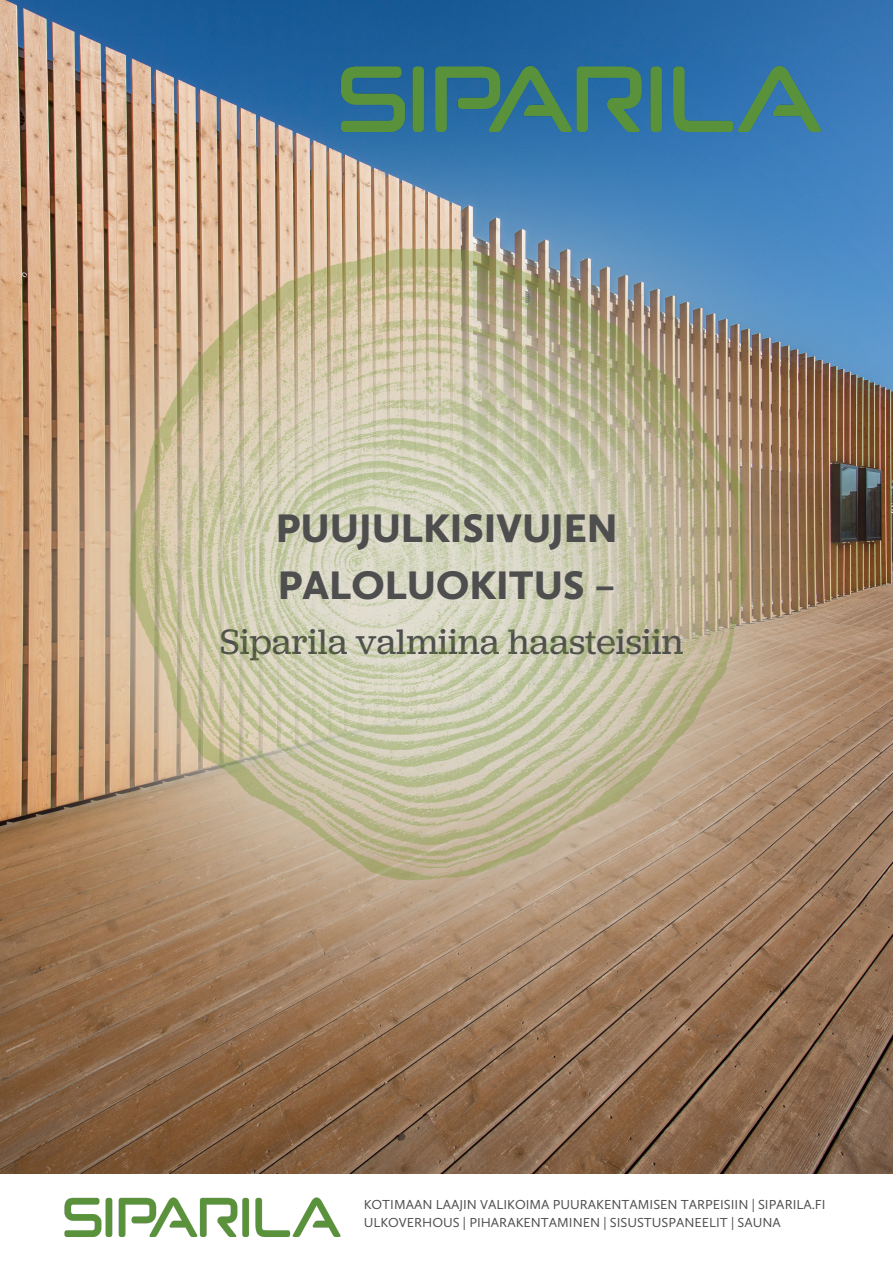
<style>
.page{position:relative;width:893px;height:1264px;background:#fff}
.page>*{position:absolute;margin:0;border:0;box-sizing:border-box;transform-origin:0 0}
.t1{font:900 41.25px/57.4px "Calluna Sans";color:#4e4e4e}
.t2{font:36.75px "Jubilat";color:#4e4e4e}
.t3{font:13.5px "Calluna Sans";color:#4e4e4e}
</style>
<div class="page">
<img style="left:65px;top:1197px;width:275px;height:38px">
<img style="left:0;top:0;width:892px;height:1173px">
<img style="left:60px;top:41px;width:744px;height:1041px">
<img style="left:340px;top:65px;width:481px;height:67px">
<p class="t1" style="left:276px;top:499px;width:343px">PUUJULKISIVUJEN<br>PALOLUOKITUS –</p>
<h2 class="t2" style="left:220px;top:618px;width:465px">Siparila valmiina haasteisiin</h2>
<p class="t3" style="left:363px;top:1196px;width:463px">KOTIMAAN LAAJIN VALIKOIMA PUURAKENTAMISEN TARPEISIIN | SIPARILA.FI</p>
<p class="t3" style="left:363px;top:1214px;width:419px">ULKOVERHOUS | PIHARAKENTAMINEN | SISUSTUSPANEELIT | SAUNA</p>
</div>
